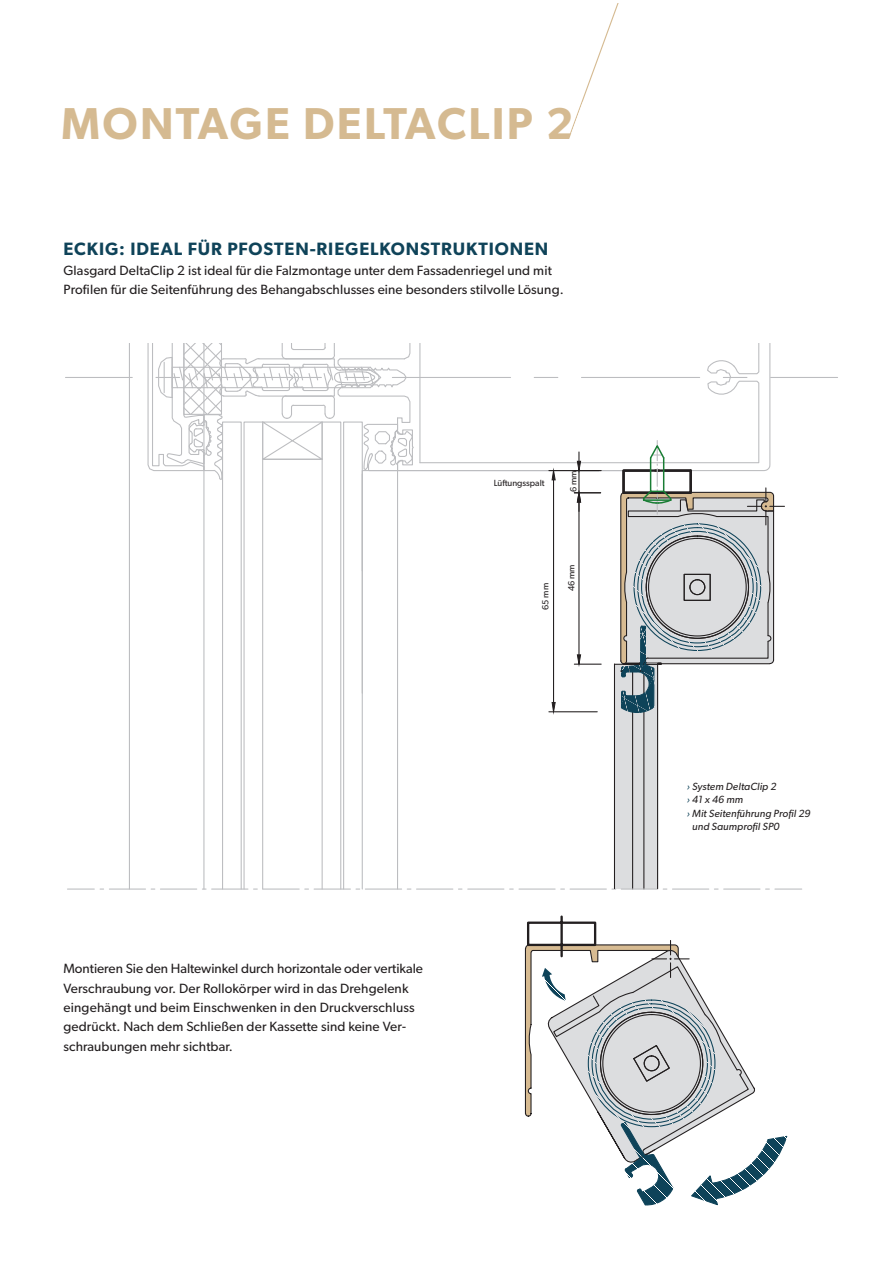
<style>
.page{position:relative;width:893px;height:1263px;background:#fff}
.page>*{position:absolute;margin:0;border:0;box-sizing:border-box;transform-origin:0 0}
.t1{font:600 44.7px "Gibson";letter-spacing:.05em;color:#d5ba91}
.t2{font:600 17.85px "Gibson";letter-spacing:.05em;color:#0f4359}
.t3{font:13.5px/19.4px "Gibson";letter-spacing:.01em;color:#231f20}
.t4{font:italic 10.5px "Gibson";letter-spacing:.01em;color:#231f20}
.t5{font:9px "Gibson";color:#231f20}
.s1{color:#0f4359}
</style>
<div class="page">
<svg style="left:524px;top:915px;width:263px;height:291px"></svg>
<svg style="left:615px;top:714px;width:155px;height:175px"></svg>
<hr style="left:632px;top:711px;width:1px;height:178px;background:#231f20">
<hr style="left:643px;top:710px;width:1px;height:179px;background:#231f20">
<hr style="left:770px;top:377px;width:67px;height:1px;background:#bcbdc0">
<hr style="left:65px;top:377px;width:67px;height:1px;background:#bcbdc0">
<div style="left:222px;top:422px;width:20px;height:468px;border:1px solid #bcbdc0"></div>
<div style="left:243px;top:422px;width:20px;height:468px;border:1px solid #bcbdc0"></div>
<div style="left:322px;top:422px;width:19px;height:468px;border:1px solid #bcbdc0"></div>
<div style="left:343px;top:422px;width:20px;height:468px;border:1px solid #bcbdc0"></div>
<hr style="left:129px;top:343px;width:1px;height:546px;background:#bcbdc0">
<hr style="left:203px;top:343px;width:1px;height:546px;background:#bcbdc0">
<hr style="left:397px;top:471px;width:1px;height:418px;background:#bcbdc0">
<svg style="left:67px;top:889px;width:27px;height:1px"></svg>
<hr style="left:109px;top:889px;width:37px;height:1px;background:#bcbdc0">
<hr style="left:160px;top:889px;width:37px;height:1px;background:#bcbdc0">
<hr style="left:212px;top:889px;width:36px;height:1px;background:#bcbdc0">
<hr style="left:263px;top:889px;width:36px;height:1px;background:#bcbdc0">
<hr style="left:314px;top:889px;width:36px;height:1px;background:#bcbdc0">
<hr style="left:365px;top:889px;width:37px;height:1px;background:#bcbdc0">
<hr style="left:416px;top:889px;width:37px;height:1px;background:#bcbdc0">
<hr style="left:468px;top:889px;width:36px;height:1px;background:#bcbdc0">
<hr style="left:519px;top:889px;width:36px;height:1px;background:#bcbdc0">
<hr style="left:570px;top:889px;width:36px;height:1px;background:#bcbdc0">
<hr style="left:621px;top:889px;width:36px;height:1px;background:#bcbdc0">
<hr style="left:672px;top:889px;width:37px;height:1px;background:#bcbdc0">
<hr style="left:724px;top:889px;width:36px;height:1px;background:#bcbdc0">
<svg style="left:775px;top:889px;width:27px;height:1px"></svg>
<svg style="left:147px;top:3px;width:637px;height:711px"></svg>
<hr style="left:657px;top:664px;width:1px;height:225px;background:#231f20">
<hr style="left:614px;top:664px;width:1px;height:225px;background:#231f20">
<h1 class="t1" style="left:61px;top:108px;width:514px">MONTAGE DELTACLIP 2</h1>
<h2 class="t2" style="left:63px;top:243px;width:486px">ECKIG: IDEAL FÜR PFOSTEN-RIEGELKONSTRUKTIONEN</h2>
<p class="t3" style="left:63px;top:262px;width:502px">Glasgard DeltaClip 2 ist ideal für die Falzmontage unter dem Fassadenriegel und mit<br>Profilen für die Seitenführung des Behangabschlusses eine besonders stilvolle Lösung.</p>
<p class="t5" style="left:494px;top:479px;width:52px">Lüftungsspalt</p>
<p class="t5" style="left:570px;top:492px;width:23px;rotate:-90deg">6 mm</p>
<p class="t5" style="left:542px;top:610px;width:28px;rotate:-90deg">65 mm</p>
<p class="t5" style="left:568px;top:591px;width:28px;rotate:-90deg">46 mm</p>
<p class="t3" style="left:63px;top:960px;width:361px">Montieren Sie den Haltewinkel durch horizontale oder vertikale Verschraubung vor. Der Rollokörper wird in das Drehgelenk eingehängt und beim Einschwenken in den Druckverschluss gedrückt. Nach dem Schließen der Kassette sind keine Ver&shy;schraubungen mehr sichtbar.</p>
<p class="t4" style="left:687px;top:783px;width:91px"><span class="s1">›</span> System DeltaClip 2</p>
<p class="t4" style="left:687px;top:796px;width:58px"><span class="s1">›</span> 41 x 46 mm</p>
<p class="t4" style="left:687px;top:809px;width:125px"><span class="s1">›</span> Mit Seitenführung Profil 29</p>
<p class="t4" style="left:692px;top:823px;width:89px">und Saumprofil SP0</p>
</div>
